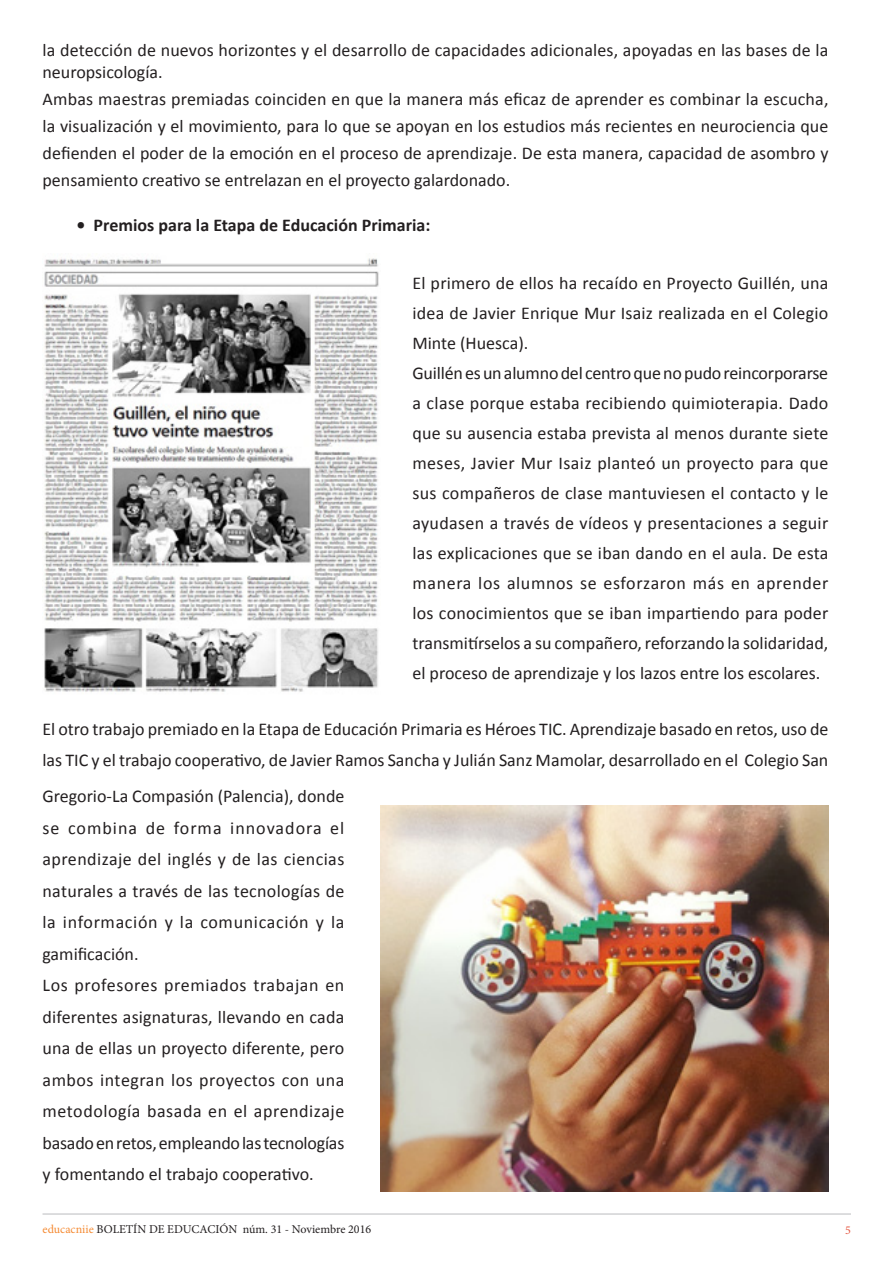
<style>
.page{position:relative;width:893px;height:1263px;background:#fff}
.page>*{position:absolute;margin:0;border:0;box-sizing:border-box;transform-origin:0 0}
.t1{font:18px/30px "Calibri";color:#231f20;text-align:justify}
.t2{font:700 18px "Calibri";color:#231f20}
.t3{font:12px "Minion Pro";color:#231f20}
.t4{font:12px "Minion Pro";color:#e55842}
.s1{color:#f58b34}
</style>
<div class="page">
<hr style="left:43px;top:1213px;width:808px;height:2px;background:#d1d2d4">
<img style="left:44px;top:258px;width:335px;height:435px">
<img style="left:381px;top:806px;width:447px;height:386px">
<p class="t1" style="left:43px;top:39px;width:787px;line-height:21.6px">la detección de nuevos horizontes y el desarrollo de capacidades adicionales, apoyadas en las bases de la neuropsicología.</p>
<p class="t1" style="left:43px;top:85px;width:787px;line-height:27px">Ambas maestras premiadas coinciden en que la manera más eficaz de aprender es combinar la escucha, la visualización y el movimiento, para lo que se apoyan en los estudios más recientes en neurociencia que defienden el poder de la emoción en el proceso de aprendizaje. De esta manera, capacidad de asombro y pensamiento creativo se entrelazan en el proyecto galardonado.</p>
<p class="t2" style="left:77px;top:214px;width:355px">• Premios para la Etapa de Educación Primaria:</p>
<p class="t1" style="left:412px;top:268px;width:417px">El primero de ellos ha recaído en Proyecto Guillén, una idea de Javier Enrique Mur Isaiz realizada en el Colegio Minte (Huesca).</p>
<p class="t1" style="left:412px;top:358px;width:417px">Guillén es un alumno del centro que no pudo reincorporarse a clase porque estaba recibiendo quimioterapia. Dado que su ausencia estaba prevista al menos durante siete meses, Javier Mur Isaiz planteó un proyecto para que sus compañeros de clase mantuviesen el contacto y le ayudasen a través de vídeos y presentaciones a seguir las explicaciones que se iban dando en el aula. De esta manera los alumnos se esforzaron más en aprender los conocimientos que se iban impartiendo para poder transmitírselos a su compañero, reforzando la solidaridad, el proceso de aprendizaje y los lazos entre los escolares.</p>
<p class="t1" style="left:43px;top:713px;width:787px;line-height:31.5px">El otro trabajo premiado en la Etapa de Educación Primaria es Héroes TIC. Aprendizaje basado en retos, uso de las TIC y el trabajo cooperativo, de Javier Ramos Sancha y Julián Sanz Mamolar, desarrollado en el Colegio San</p>
<p class="t1" style="left:43px;top:781px;width:303px;line-height:31.5px">Gregorio-La Compasión (Palencia), donde se combina de forma innovadora el aprendizaje del inglés y de las ciencias naturales a través de las tecnologías de la información y la comunicación y la gamificación.</p>
<p class="t1" style="left:43px;top:970px;width:303px;line-height:31.5px">Los profesores premiados trabajan en diferentes asignaturas, llevando en cada una de ellas un proyecto diferente, pero ambos integran los proyectos con una metodología basada en el aprendizaje basado en retos, empleando las tecnologías y fomentando el trabajo cooperativo.</p>
<p class="t3" style="left:43px;top:1221px;width:330px"><span class="s1">educacniie</span> BOLETÍN DE EDUCACIÓN núm. 31 - Noviembre 2016</p>
<p class="t4" style="left:845px;top:1222px;width:7px">5</p>
</div>
